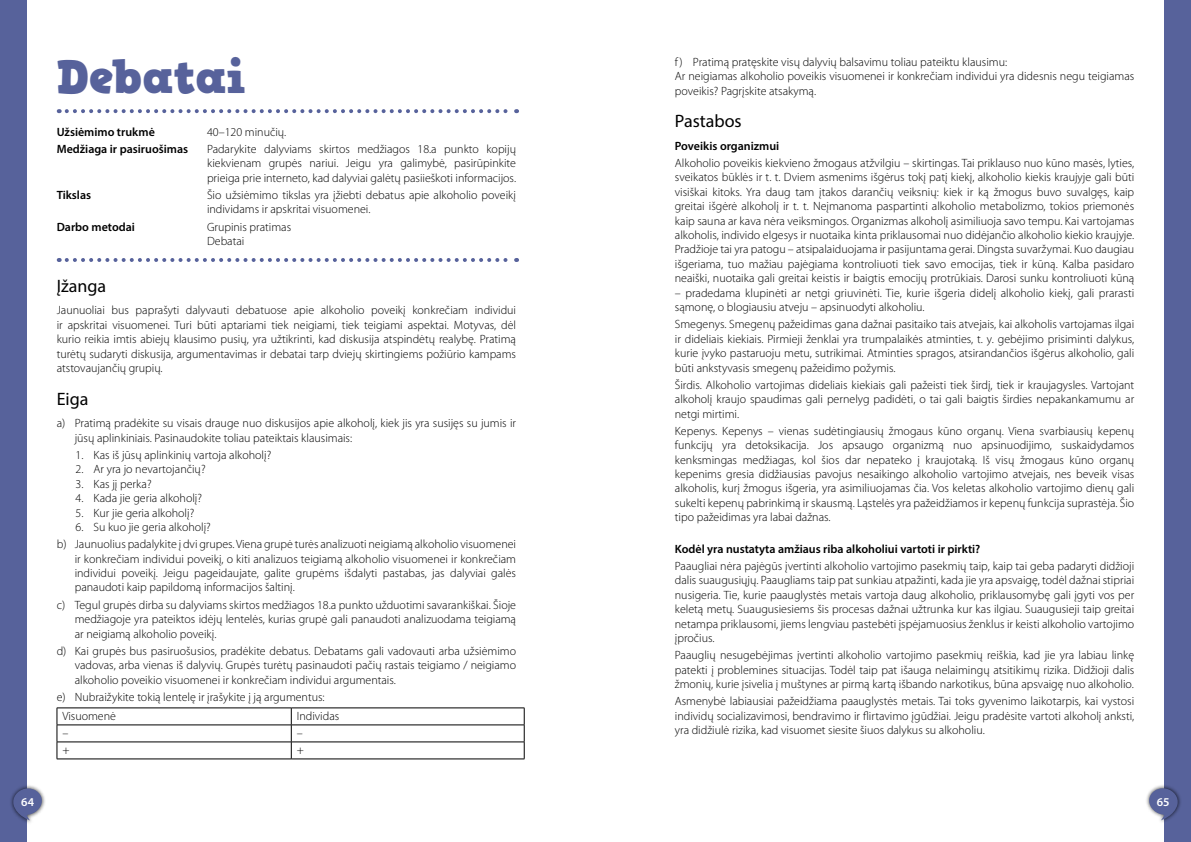
<style>
.page{position:relative;width:1191px;height:842px;background:#fff}
.page>*{position:absolute;margin:0;border:0;box-sizing:border-box;transform-origin:0 0}
.t1{font:47px "HVD Comic Serif Pro";letter-spacing:.005em;color:#57629b}
.t2{font:18px "Myriad Pro";color:#000}
.t3{font:300 12px/14.4px "Myriad Pro";color:#000}
.t4{font:600 12px/17.2px "Myriad Pro";color:#000}
.t5{font:600 12px "Myriad Pro";color:#fff}
</style>
<div class="page">
<div style="left:0;top:0;width:27px;height:842px;background:#57629b"></div>
<div style="left:9px;top:784px;width:37px;height:40px;background:#000;opacity:.75"></div>
<svg style="left:12px;top:788px;width:31px;height:32px"></svg>
<div style="left:1163px;top:0;width:28px;height:842px;background:#57629b"></div>
<div style="left:1145px;top:784px;width:36px;height:40px;background:#000;opacity:.75"></div>
<svg style="left:1147px;top:788px;width:32px;height:32px"></svg>
<hr style="left:57px;top:708px;width:234px;height:1px;background:#000">
<hr style="left:291px;top:708px;width:233px;height:1px;background:#000">
<hr style="left:57px;top:725px;width:234px;height:1px;background:#000">
<hr style="left:291px;top:725px;width:233px;height:1px;background:#000">
<hr style="left:57px;top:742px;width:234px;height:1px;background:#000">
<hr style="left:291px;top:742px;width:233px;height:1px;background:#000">
<hr style="left:57px;top:759px;width:234px;height:1px;background:#000">
<hr style="left:291px;top:759px;width:233px;height:1px;background:#000">
<svg style="left:57px;top:708px;width:1px;height:51px"></svg>
<svg style="left:291px;top:708px;width:1px;height:51px"></svg>
<svg style="left:524px;top:708px;width:1px;height:51px"></svg>
<svg style="left:67px;top:109px;width:450px;height:4px"></svg>
<svg style="left:67px;top:258px;width:450px;height:4px"></svg>
<h1 class="t1" style="left:57px;top:40px;width:191px">Debatai</h1>
<p class="t3" style="left:207px;top:123px;width:310px;line-height:17.2px">40–120 minučių.<br>Padarykite dalyviams skirtos medžiagos 18.a punkto kopijų</p>
<p class="t3" style="left:207px;top:156px;width:310px">kiekvienam grupės nariui. Jeigu yra galimybė, pasirūpinkite prieiga prie interneto, kad dalyviai galėtų pasiieškoti informacijos.</p>
<p class="t3" style="left:207px;top:188px;width:310px">Šio užsiėmimo tikslas yra įžiebti debatus apie alkoholio poveikį individams ir apskritai visuomenei.</p>
<p class="t3" style="left:207px;top:219px;width:86px">Grupinis pratimas<br>Debatai</p>
<h2 class="t2" style="left:57px;top:274px;width:51px">Įžanga</h2>
<p class="t3" style="left:57px;top:303px;width:461px;text-align:justify">Jaunuoliai bus paprašyti dalyvauti debatuose apie alkoholio poveikį konkrečiam individui ir apskritai visuomenei. Turi būti aptariami tiek neigiami, tiek teigiami aspektai. Motyvas, dėl kurio reikia imtis abiejų klausimo pusių, yra užtikrinti, kad diskusija atspindėtų realybę. Pratimą turėtų sudaryti diskusija, argumentavimas ir debatai tarp dviejų skirtingiems požiūrio kampams atstovaujančių grupių.</p>
<h2 class="t2" style="left:57px;top:387px;width:33px">Eiga</h2>
<p class="t3" style="left:75px;top:416px;width:443px;text-indent:-18px">a) Pratimą pradėkite su visais drauge nuo diskusijos apie alkoholį, kiek jis yra susijęs su jumis ir jūsų aplinkiniais. Pasinaudokite toliau pateiktais klausimais:</p>
<p class="t3" style="left:76px;top:448px;width:197px">1. Kas iš jūsų aplinkinių vartoja alkoholį?</p>
<p class="t3" style="left:76px;top:462px;width:131px">2. Ar yra jo nevartojančių?</p>
<p class="t3" style="left:76px;top:476px;width:78px">3. Kas jį perka?</p>
<p class="t3" style="left:76px;top:491px;width:128px">4. Kada jie geria alkoholį?</p>
<p class="t3" style="left:76px;top:505px;width:120px">5. Kur jie geria alkoholį?</p>
<p class="t3" style="left:57px;top:518px;width:461px;line-height:17.2px;text-indent:19px">6. Su kuo jie geria alkoholį?<br>b) Jaunuolius padalykite į dvi grupes. Viena grupė turės analizuoti neigiamą alkoholio visuomenei</p>
<p class="t3" style="left:75px;top:551px;width:443px;text-align:justify">ir konkrečiam individui poveikį, o kiti analizuos teigiamą alkoholio visuomenei ir konkrečiam individui poveikį. Jeigu pageidaujate, galite grupėms išdalyti pastabas, jas dalyviai galės panaudoti kaip papildomą informacijos šaltinį.</p>
<p class="t3" style="left:75px;top:597px;width:443px;text-align:justify;text-indent:-18px">c) Tegul grupės dirba su dalyviams skirtos medžiagos 18.a punkto užduotimi savarankiškai. Šioje medžiagoje yra pateiktos idėjų lentelės, kurias grupė gali panaudoti analizuodama teigiamą ar neigiamą alkoholio poveikį.</p>
<p class="t3" style="left:75px;top:643px;width:443px;text-align:justify;text-indent:-18px">d) Kai grupės bus pasiruošusios, pradėkite debatus. Debatams gali vadovauti arba užsiėmimo vadovas, arba vienas iš dalyvių. Grupės turėtų pasinaudoti pačių rastais teigiamo / neigiamo alkoholio poveikio visuomenei ir konkrečiam individui argumentais.</p>
<p class="t3" style="left:62px;top:687px;width:264px;line-height:18.8px;text-indent:-6px">e) Nubraižykite tokią lentelę ir įrašykite į ją argumentus:<br>Visuomenė</p>
<p class="t4" style="left:57px;top:123px;width:133px">Užsiėmimo trukmė<br>Medžiaga ir pasiruošimas</p>
<p class="t4" style="left:57px;top:186px;width:36px">Tikslas</p>
<p class="t4" style="left:57px;top:218px;width:80px">Darbo metodai</p>
<p class="t3" style="left:297px;top:708px;width:44px">Individas</p>
<p class="t3" style="left:62px;top:725px;width:7px">–</p>
<p class="t3" style="left:297px;top:725px;width:7px">–</p>
<p class="t3" style="left:62px;top:742px;width:9px">+</p>
<p class="t3" style="left:297px;top:742px;width:9px">+</p>
<p class="t3" style="left:675px;top:54px;width:461px">f ) Pratimą pratęskite visų dalyvių balsavimu toliau pateiktu klausimu:<br>Ar neigiamas alkoholio poveikis visuomenei ir konkrečiam individui yra didesnis negu teigiamas poveikis? Pagrįskite atsakymą.</p>
<h2 class="t2" style="left:675px;top:110px;width:68px">Pastabos</h2>
<p class="t4" style="left:675px;top:137px;width:106px">Poveikis organizmui</p>
<p class="t3" style="left:675px;top:156px;width:461px;text-align:justify">Alkoholio poveikis kiekvieno žmogaus atžvilgiu – skirtingas. Tai priklauso nuo kū no masės, lyties, sveikatos bū klės ir t. t. Dviem asmenims išgėrus tokį patį kiekį, alkoholio kiekis kraujyje gali būti visiškai kitoks. Yra daug tam įtakos darančių veiksnių: kiek ir ką žmogus buvo suvalgęs, kaip greitai išgėrė alkoholį ir t. t. Neįmanoma paspartinti alkoholio metabolizmo, tokios priemonės kaip sauna ar kava nėra veiksmingos. Organizmas alkoholį asimiliuoja savo tempu. Kai vartojamas alkoholis, individo elgesys ir nuotaika kinta priklausomai nuo didėjančio alkoholio kiekio kraujyje.<br>Pradžioje tai yra patogu – atsipalaiduojama ir pasijuntama gerai. Dingsta suvaržymai. Kuo daugiau išgeriama, tuo mažiau pajėgiama kontroliuoti tiek savo emocijas, tiek ir kū ną. Kalba pasidaro neaiški, nuotaika gali greitai keistis ir baigtis emocijų protrū kiais. Darosi sunku kontroliuoti kū ną</p>
<p class="t3" style="left:675px;top:285px;width:461px">– pradedama klupinėti ar netgi griuvinėti. Tie, kurie išgeria didelį alkoholio kiekį, gali prarasti sąmonę, o blogiausiu atveju – apsinuodyti alkoholiu.</p>
<p class="t3" style="left:675px;top:317px;width:461px;text-align:justify">Smegenys. Smegenų pažeidimas gana dažnai pasitaiko tais atvejais, kai alkoholis vartojamas ilgai ir dideliais kiekiais. Pirmieji ženklai yra trumpalaikės atminties, t. y. gebėjimo prisiminti dalykus, kurie įvyko pastaruoju metu, sutrikimai. Atminties spragos, atsirandančios išgėrus alkoholio, gali būti ankstyvasis smegenų pažeidimo požymis.</p>
<p class="t3" style="left:675px;top:377px;width:461px;text-align:justify">Širdis. Alkoholio vartojimas dideliais kiekiais gali pažeisti tiek širdį, tiek ir kraujagysles. Vartojant alkoholį kraujo spaudimas gali pernelyg padidėti, o tai gali baigtis širdies nepakankamumu ar netgi mirtimi.</p>
<p class="t3" style="left:675px;top:423px;width:461px">Kepenys. Kepenys – vienas sudėtingiausių žmogaus kū no organų. Viena svarbiausių kepenų funkcijų yra detoksikacija. Jos apsaugo organizmą nuo apsinuodijimo, suskaidydamos kenksmingas medžiagas, kol šios dar nepateko į kraujotaką. Iš visų žmogaus kū no organų kepenims gresia didžiausias pavojus nesaikingo alkoholio vartojimo atvejais, nes beveik visas alkoholis, kurį žmogus išgeria, yra asimiliuojamas čia. Vos keletas alkoholio vartojimo dienų gali sukelti kepenų pabrinkimą ir skausmą. Ląstelės yra pažeidžiamos ir kepenų funkcija suprastėja. Šio tipo pažeidimas yra labai dažnas.</p>
<p class="t4" style="left:675px;top:540px;width:307px">Kodėl yra nustatyta amžiaus riba alkoholiui vartoti ir pirkti?</p>
<p class="t3" style="left:675px;top:559px;width:461px;text-align:justify">Paaugliai nėra pajėgūs įvertinti alkoholio vartojimo pasekmių taip, kaip tai geba padaryti didžioji dalis suaugusiųjų. Paaugliams taip pat sunkiau atpažinti, kada jie yra apsvaigę, todėl dažnai stipriai nusigeria. Tie, kurie paauglystės metais vartoja daug alkoholio, priklausomybę gali įgyti vos per keletą metų. Suaugusiesiems šis procesas dažnai užtrunka kur kas ilgiau. Suaugusieji taip greitai netampa priklausomi, jiems lengviau pastebėti įspėjamuosius ženklus ir keisti alkoholio vartojimo įpročius.</p>
<p class="t3" style="left:675px;top:648px;width:461px;text-align:justify">Paauglių nesugebėjimas įvertinti alkoholio vartojimo pasekmių reiškia, kad jie yra labiau linkę patekti į problemines situacijas. Todėl taip pat išauga nelaimingų atsitikimų rizika. Didžioji dalis žmonių, kurie įsivelia į muštynes ar pirmą kartą išbando narkotikus, būna apsvaigę nuo alkoholio.</p>
<p class="t3" style="left:675px;top:694px;width:461px;text-align:justify">Asmenybė labiausiai pažeidžiama paauglystės metais. Tai toks gyvenimo laikotarpis, kai vystosi individų socializavimosi, bendravimo ir flirtavimo įgūdžiai. Jeigu pradėsite vartoti alkoholį anksti, yra didžiulė rizika, kad visuomet siesite šiuos dalykus su alkoholiu.</p>
<p class="t5" style="left:21px;top:794px;width:14px">64</p>
<p class="t5" style="left:1156px;top:795px;width:14px">65</p>
</div>
